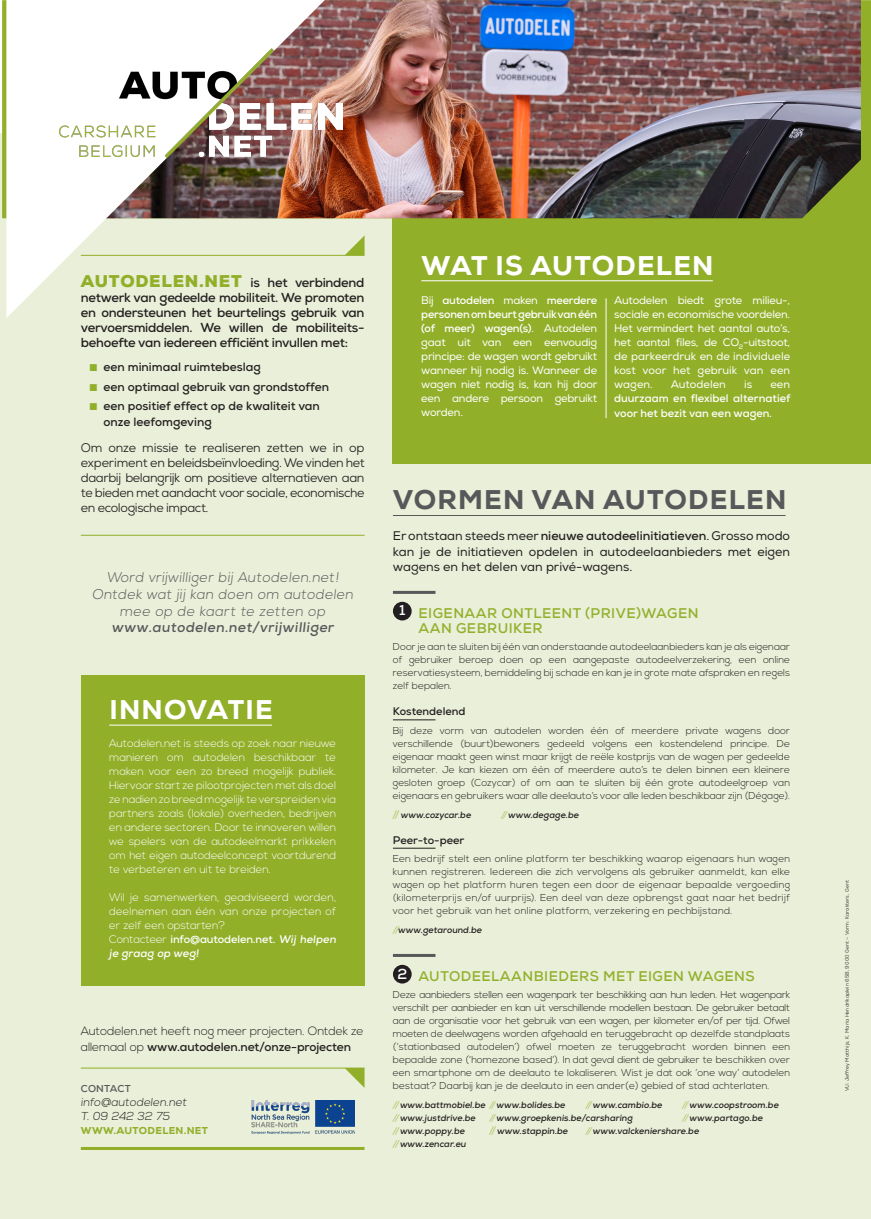
<style>
.page{position:relative;width:871px;height:1219px;background:#fff}
.page>*{position:absolute;margin:0;border:0;box-sizing:border-box;transform-origin:0 0}
.t1{font:800 27px "Nexa";letter-spacing:.045em;color:#fff}
.t2{font:800 27px "Nexa";letter-spacing:.045em;color:#57585a}
.t3{font:700 14.5px "Nexa";color:#fff}
.t4{font:300 14px/16.8px "Nexa";color:#57585a;text-align:center}
.t5{font:700 14px/15px "Nexa";letter-spacing:.035em;color:#92af2a}
.t6{font:700 13px/15px "Nexa";letter-spacing:-.02em;color:#231f20}
.t7{font:12.5px/15px "Nexa";letter-spacing:-.03em;color:#231f20;text-align:justify}
.t8{font:12.5px/15.5px "Nexa";color:#231f20;text-align:justify}
.t9{font:700 12px/15.5px "Nexa";color:#231f20}
.t10{font:300 12px/15.5px "Nexa";letter-spacing:-.01em;color:#231f20}
.t11{font:300 11.5px "Nexa";color:#231f20}
.t12{font:300 11px/14px "Nexa";color:#fff;text-align:justify}
.t13{font:11px/14px "Nexa";letter-spacing:-.015em;color:#fff;text-align:justify}
.t14{font:700 11px/14px "Nexa";color:#fff;text-align:right}
.t15{font:700 11px "Nexa";color:#231f20}
.t16{font:300 10px/13px "Nexa";color:#231f20;text-align:justify}
.t17{font:800 10px "Nexa";letter-spacing:.035em;color:#92af2a}
.t18{font:700 10px "Nexa";letter-spacing:.015em;color:#57585a}
.t19{font:700 9px "Nexa";color:#231f20}
.t20{font:5px "Nexa";letter-spacing:.02em;color:#231f20}
.s1{font-weight:900;font-size:17px;color:#92af2a}
.s2{font-family:"Proxima Nova";font-weight:300;color:#92af2a}
.s3{font-weight:700}
.s4{font-weight:300}
.s5{font-weight:400}
.s6{font-weight:300;font-size:10px;color:#92af2a}
.s7{font-weight:300;color:#92af2a}
</style>
<div class="page">
<div style="left:0;top:133px;width:870px;height:1086px;background:#e9efd8"></div>
<div style="left:393px;top:21px;width:477px;height:442px;background:#92af2a"></div>
<hr style="left:421px;top:280px;width:291px;height:1px;background:#fff">
<hr style="left:605px;top:298px;width:1px;height:120px;background:#fff">
<hr style="left:393px;top:515px;width:392px;height:1px;background:#57585a">
<hr style="left:393px;top:591px;width:42px;height:3px;background:#57585a">
<hr style="left:393px;top:719px;width:42px;height:1px;background:#231f20">
<hr style="left:393px;top:848px;width:42px;height:1px;background:#231f20">
<hr style="left:393px;top:954px;width:42px;height:3px;background:#57585a">
<div style="left:393px;top:602px;width:18px;height:18px;background:#231f20;border-radius:50%"></div>
<div style="left:393px;top:965px;width:18px;height:18px;background:#231f20;border-radius:50%"></div>
<svg style="left:345px;top:1069px;width:19px;height:19px"></svg>
<svg style="left:344px;top:236px;width:20px;height:19px"></svg>
<img style="left:251px;top:1100px;width:103px;height:33px">
<hr style="left:81px;top:1068px;width:283px;height:1px;background:#92af2a">
<div style="left:81px;top:675px;width:283px;height:310px;background:#92af2a"></div>
<hr style="left:109px;top:725px;width:163px;height:1px;background:#fff">
<hr style="left:81px;top:1147px;width:283px;height:3px;background:#92af2a">
<hr style="left:81px;top:255px;width:283px;height:1px;background:#92af2a">
<hr style="left:81px;top:535px;width:283px;height:1px;background:#92af2a">
<img style="left:325px;top:0;width:535px;height:218px">
<svg style="left:6px;top:0;width:319px;height:318px"></svg>
<img style="left:59px;top:48px;width:284px;height:109px">
<p class="t6" style="left:81px;top:275px;width:285px"><span class="s1">AUTODELEN.NET</span> is het verbindend netwerk van gedeelde mobiliteit. We promoten en ondersteunen het beurtelings gebruik van vervoersmiddelen. We willen de mobiliteits&shy;behoefte van iedereen efficiënt invullen met:</p>
<p class="t9" style="left:89px;top:359px;width:173px"><span class="s2">■</span> een minimaal ruimtebeslag</p>
<p class="t9" style="left:89px;top:379px;width:241px"><span class="s2">■</span> een optimaal gebruik van grondstoffen</p>
<p class="t9" style="left:103px;top:398px;width:218px;text-indent:-14px"><span class="s2">■</span> een positief effect op de kwaliteit van onze leefomgeving</p>
<p class="t7" style="left:81px;top:440px;width:285px">Om onze missie te realiseren zetten we in op experiment en beleidsbeïnvloeding. We vinden het daarbij belangrijk om positieve alternatieven aan te bieden met aandacht voor sociale, economische en ecologische impact.</p>
<p class="t4" style="left:92px;top:569px;width:265px">Word vrijwilliger bij Autodelen.net!<br>Ontdek wat jij kan doen om autodelen mee op de kaart te zetten op <span class="s3">www.autodelen.net/vrijwilliger</span></p>
<p class="t1" style="left:109px;top:692px;width:165px">INNOVATIE</p>
<p class="t12" style="left:109px;top:737px;width:228px">Autodelen.net is steeds op zoek naar nieuwe manieren om autodelen beschikbaar te maken voor een zo breed mogelijk publiek.<br>Hiervoor start ze pilootprojecten met als doel ze nadien zo breed mogelijk te verspreiden via partners zoals (lokale) overheden, bedrijven en andere sectoren. Door te innoveren willen we spelers van de autodeelmarkt prikkelen om het eigen autodeelconcept voortdurend te verbeteren en uit te breiden.</p>
<p class="t12" style="left:109px;top:891px;width:228px">Wil je samenwerken, geadviseerd worden, deelnemen aan één van onze projecten of er zelf een opstarten?</p>
<p class="t14" style="left:109px;top:932px;width:230px;text-align:left"><span class="s4">Contacteer</span> info@autodelen.net. Wij helpen je graag op weg!</p>
<p class="t10" style="left:81px;top:1024px;width:284px">Autodelen.net heeft nog meer projecten. Ontdek ze allemaal op <span class="s3">www.autodelen.net/onze-projecten</span></p>
<p class="t18" style="left:81px;top:1082px;width:51px">CONTACT</p>
<p class="t11" style="left:81px;top:1095px;width:109px">info@autodelen.net</p>
<p class="t11" style="left:81px;top:1109px;width:92px">T. 09 242 32 75</p>
<p class="t17" style="left:81px;top:1124px;width:129px">WWW.AUTODELEN.NET</p>
<p class="t1" style="left:421px;top:248px;width:293px">WAT IS AUTODELEN</p>
<p class="t13" style="left:421px;top:293px;width:178px">Bij <span class="s3">autodelen</span> maken <span class="s3">meerdere personen om beurt gebruik van één (of meer) wagen(s)</span>. Autodelen gaat uit van een eenvoudig principe: de wagen wordt gebruikt wanneer hij nodig is. Wanneer de wagen niet nodig is, kan hij door een andere persoon gebruikt worden.</p>
<p class="t13" style="left:614px;top:293px;width:177px">Autodelen biedt grote milieu-, sociale en economische voordelen.<br>Het vermindert het aantal auto’s, het aantal files, de CO<sub>2</sub>-uitstoot, de parkeerdruk en de individuele kost voor het gebruik van een wagen.</p>
<p class="t13" style="left:670px;top:377px;width:57px">Autodelen</p>
<p class="t13" style="left:744px;top:377px;width:10px">is</p>
<p class="t14" style="left:614px;top:377px;width:177px"><span class="s5">een<br></span>duurzaam en flexibel alternatief</p>
<p class="t14" style="left:614px;top:406px;width:159px">voor het bezit van een wagen.</p>
<p class="t2" style="left:393px;top:483px;width:394px">VORMEN VAN AUTODELEN</p>
<p class="t8" style="left:393px;top:529px;width:398px">Er ontstaan steeds meer <span class="s3">nieuwe autodeelinitiatieven</span>. Grosso modo kan je de initiatieven opdelen in autodeelaanbieders met eigen wagens en het delen van privé-wagens.</p>
<p class="t3" style="left:399px;top:601px;width:8px">1</p>
<p class="t5" style="left:418px;top:606px;width:281px">EIGENAAR ONTLEENT (PRIVE)WAGEN<br>AAN GEBRUIKER</p>
<p class="t16" style="left:393px;top:641px;width:398px">Door je aan te sluiten bij één van onderstaande autodeelaanbieders kan je als eigenaar of gebruiker beroep doen op een aangepaste autodeelverzekering, een online reservatiesysteem, bemiddeling bij schade en kan je in grote mate afspraken en regels zelf bepalen.</p>
<p class="t15" style="left:393px;top:704px;width:74px">Kostendelend</p>
<p class="t16" style="left:393px;top:724px;width:398px">Bij deze vorm van autodelen worden één of meerdere private wagens door verschillende (buurt)bewoners gedeeld volgens een kostendelend principe. De eigenaar maakt geen winst maar krijgt de reële kostprijs van de wagen per gedeelde kilometer. Je kan kiezen om één of meerdere auto’s te delen binnen een kleinere gesloten groep (Cozycar) of om aan te sluiten bij één grote autodeelgroep van eigenaars en gebruikers waar alle deelauto’s voor alle leden beschikbaar zijn (Dégage).</p>
<p class="t19" style="left:393px;top:809px;width:81px"><span class="s6">//</span> www.cozycar.be</p>
<p class="t19" style="left:501px;top:809px;width:81px"><span class="s7">//</span>www.degage.be</p>
<p class="t15" style="left:393px;top:833px;width:73px">Peer-to-peer</p>
<p class="t16" style="left:393px;top:853px;width:398px">Een bedrijf stelt een online platform ter beschikking waarop eigenaars hun wagen kunnen registreren. Iedereen die zich vervolgens als gebruiker aanmeldt, kan elke wagen op het platform huren tegen een door de eigenaar bepaalde vergoeding (kilometerprijs en/of uurprijs). Een deel van deze opbrengst gaat naar het bedrijf voor het gebruik van het online platform, verzekering en pechbijstand.</p>
<p class="t19" style="left:393px;top:924px;width:92px"><span class="s7">//</span>www.getaround.be</p>
<p class="t3" style="left:397px;top:964px;width:11px">2</p>
<p class="t5" style="left:418px;top:969px;width:338px">AUTODEELAANBIEDERS MET EIGEN WAGENS</p>
<p class="t16" style="left:393px;top:989px;width:398px">Deze aanbieders stellen een wagenpark ter beschikking aan hun leden. Het wagenpark verschilt per aanbieder en kan uit verschillende modellen bestaan. De gebruiker betaalt aan de organisatie voor het gebruik van een wagen, per kilometer en/of per tijd. Ofwel moeten de deelwagens worden afgehaald en teruggebracht op dezelfde standplaats (‘stationbased autodelen’) ofwel moeten ze teruggebracht worden binnen een bepaalde zone (‘homezone based’). In dat geval dient de gebruiker te beschikken over een smartphone om de deelauto te lokaliseren. Wist je dat ook ‘one way’ autodelen bestaat? Daarbij kan je de deelauto in een ander(e) gebied of stad achterlaten.</p>
<p class="t19" style="left:393px;top:1099px;width:175px"><span class="s7">//</span>www.battmobiel.be <span class="s7">//</span>www.bolides.be</p>
<p class="t19" style="left:585px;top:1099px;width:79px"><span class="s7">//</span>www.cambio.be</p>
<p class="t19" style="left:682px;top:1099px;width:99px"><span class="s7">//</span>www.coopstroom.be</p>
<p class="t19" style="left:393px;top:1112px;width:85px"><span class="s7">//</span>www.j ustdrive.be</p>
<p class="t19" style="left:489px;top:1112px;width:146px"><span class="s7">//</span>www.groepkenis.be/carsharing</p>
<p class="t19" style="left:682px;top:1112px;width:83px"><span class="s7">//</span>www.partago.be</p>
<p class="t19" style="left:393px;top:1125px;width:75px"><span class="s7">//</span>www.poppy.be</p>
<p class="t19" style="left:489px;top:1125px;width:81px"><span class="s6">//</span> www.stappin.be</p>
<p class="t19" style="left:585px;top:1125px;width:116px"><span class="s7">//</span>www.valckeniershare.be</p>
<p class="t19" style="left:393px;top:1138px;width:76px"><span class="s7">//</span>www.zencar.eu</p>
<p class="t20" style="left:843px;top:1091px;width:213px;rotate:-90deg">VU: Jeffrey Matthijs, K. Maria Hendrikaplein 65B, 9000 Gent – Vorm: Karakters, Gent</p>
</div>
